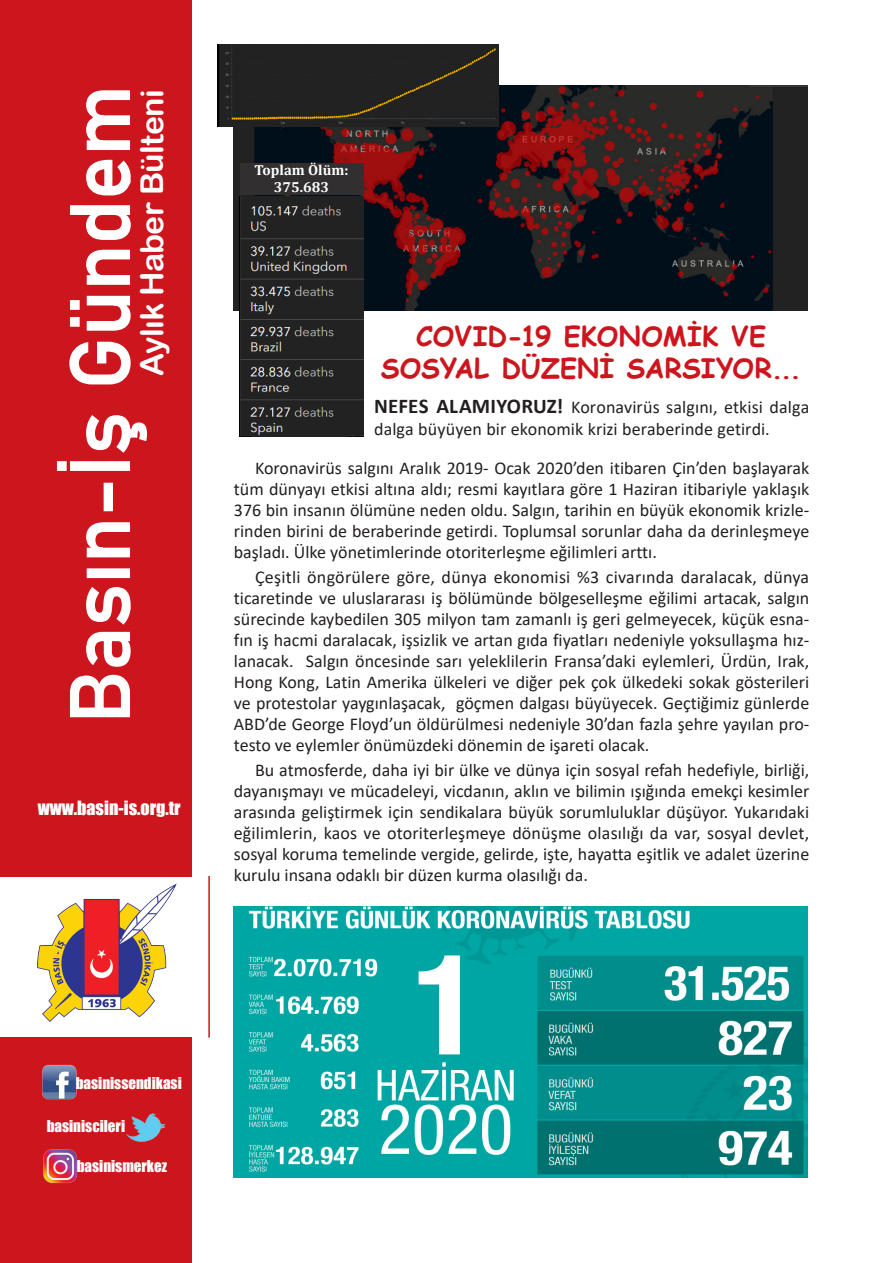
<style>
.page{position:relative;width:893px;height:1263px;background:#fff}
.page>*{position:absolute;margin:0;border:0;box-sizing:border-box;transform-origin:0 0}
.t1{font:82.5px "Bahnschrift";color:#fff}
.t2{font:31.5px "Arial Rounded MT Bold";letter-spacing:-.02em;color:#fff}
.t3{font:700 27px "Comic Sans MS";color:#cd151d}
.t4{font:18px/21px "Calibri";color:#231f20;text-align:justify}
.G_de_Metni{font:18px "Impact";color:#fff}
.t5{font:15px "Impact";color:#fff}
.t6{font:700 14.55px "Cambria";color:#fff}
.s1{font-weight:700;font-size:21px}
</style>
<div class="page">
<div style="left:0;top:1037px;width:191px;height:226px;background:#cd151d"></div>
<div style="left:0;top:0;width:191px;height:876px;background:#cd151d"></div>
<svg style="left:69px;top:674px;width:62px;height:44px"></svg>
<svg style="left:86px;top:522px;width:45px;height:145px"></svg>
<div style="left:104px;top:483px;width:9px;height:28px;border:2px solid #fff"></div>
<svg style="left:56px;top:341px;width:91px;height:130px"></svg>
<svg style="left:70px;top:295px;width:61px;height:36px"></svg>
<svg style="left:86px;top:249px;width:44px;height:36px"></svg>
<svg style="left:70px;top:205px;width:61px;height:35px"></svg>
<svg style="left:86px;top:159px;width:45px;height:37px"></svg>
<svg style="left:86px;top:90px;width:44px;height:60px"></svg>
<img style="left:126px;top:1113px;width:40px;height:29px">
<img style="left:42px;top:1064px;width:35px;height:36px">
<img style="left:43px;top:1149px;width:35px;height:35px">
<img style="left:30px;top:876px;width:155px;height:146px">
<img style="left:234px;top:906px;width:574px;height:272px">
<img style="left:234px;top:86px;width:574px;height:224px">
<div style="left:218px;top:45px;width:280px;height:81px;background:#222"></div>
<img style="left:240px;top:197px;width:124px;height:239px">
<div style="left:240px;top:163px;width:124px;height:32px;background:#312f30"></div>
<hr style="left:208px;top:876px;width:2px;height:161px;background:#cd151d">
<p class="t1" style="left:48px;top:724px;width:640px;rotate:-90deg">Basın-İş Gündem</p>
<p class="t2" style="left:133px;top:376px;width:288px;rotate:-90deg">Aylık Haber Bülteni</p>
<p class="G_de_Metni" style="left:38px;top:793px;width:144px">www.basin-is.org.tr</p>
<p class="t6" style="left:255px;top:159px;width:95px">Toplam Ölüm:</p>
<p class="t6" style="left:274px;top:177px;width:57px">375.683</p>
<p class="t3" style="left:416px;top:316px;width:351px">COVID-19 EKONOMİK VE</p>
<p class="t3" style="left:381px;top:349px;width:422px">SOSYAL DÜZENİ SARSIYOR...</p>
<p class="t4" style="left:374px;top:396px;width:437px;line-height:21.8px"><span class="s1">NEFES ALAMIYORUZ!</span> Koronavirüs salgını, etkisi dalga dalga büyüyen bir ekonomik krizi beraberinde getirdi.</p>
<p class="t4" style="left:234px;top:457px;width:577px;text-indent:21px">Koronavirüs salgını Aralık 2019- Ocak 2020’den itibaren Çin’den başlayarak tüm dünyayı etkisi altına aldı; resmi kayıtlara göre 1 Haziran itibariyle yaklaşık 376 bin insanın ölümüne neden oldu. Salgın, tarihin en büyük ekonomik krizle&shy;rinden birini de beraberinde getirdi. Toplumsal sorunlar daha da derinleşmeye başladı. Ülke yönetimlerinde otoriterleşme eğilimleri arttı.</p>
<p class="t4" style="left:234px;top:566px;width:577px;text-indent:21px">Çeşitli öngörülere göre, dünya ekonomisi %3 civarında daralacak, dünya ticaretinde ve uluslararası iş bölümünde bölgeselleşme eğilimi artacak, salgın sürecinde kaybedilen 305 milyon tam zamanlı iş geri gelmeyecek, küçük esna&shy;fın iş hacmi daralacak, işsizlik ve artan gıda fiyatları nedeniyle yoksullaşma hız&shy;lanacak. Salgın öncesinde sarı yeleklilerin Fransa’daki eylemleri, Ürdün, Irak, Hong Kong, Latin Amerika ülkeleri ve diğer pek çok ülkedeki sokak gösterileri ve protestolar yaygınlaşacak, göçmen dalgası büyüyecek. Geçtiğimiz günlerde ABD’de George Floyd’un öldürülmesi nedeniyle 30’dan fazla şehre yayılan pro&shy;testo ve eylemler önümüzdeki dönemin de işareti olacak.</p>
<p class="t4" style="left:234px;top:759px;width:577px;text-indent:21px">Bu atmosferde, daha iyi bir ülke ve dünya için sosyal refah hedefiyle, birliği, dayanışmayı ve mücadeleyi, vicdanın, aklın ve bilimin ışığında emekçi kesimler arasında geliştirmek için sendikalara büyük sorumluluklar düşüyor. Yukarıdaki eğilimlerin, kaos ve otoriterleşmeye dönüşme olasılığı da var, sosyal devlet, sosyal koruma temelinde vergide, gelirde, işte, hayatta eşitlik ve adalet üzerine kurulu insana odaklı bir düzen kurma olasılığı da.</p>
<p class="t5" style="left:76px;top:1072px;width:107px">basinissendikasi</p>
<p class="t5" style="left:47px;top:1114px;width:80px">basiniscileri</p>
<p class="t5" style="left:77px;top:1155px;width:92px">basinismerkez</p>
</div>
